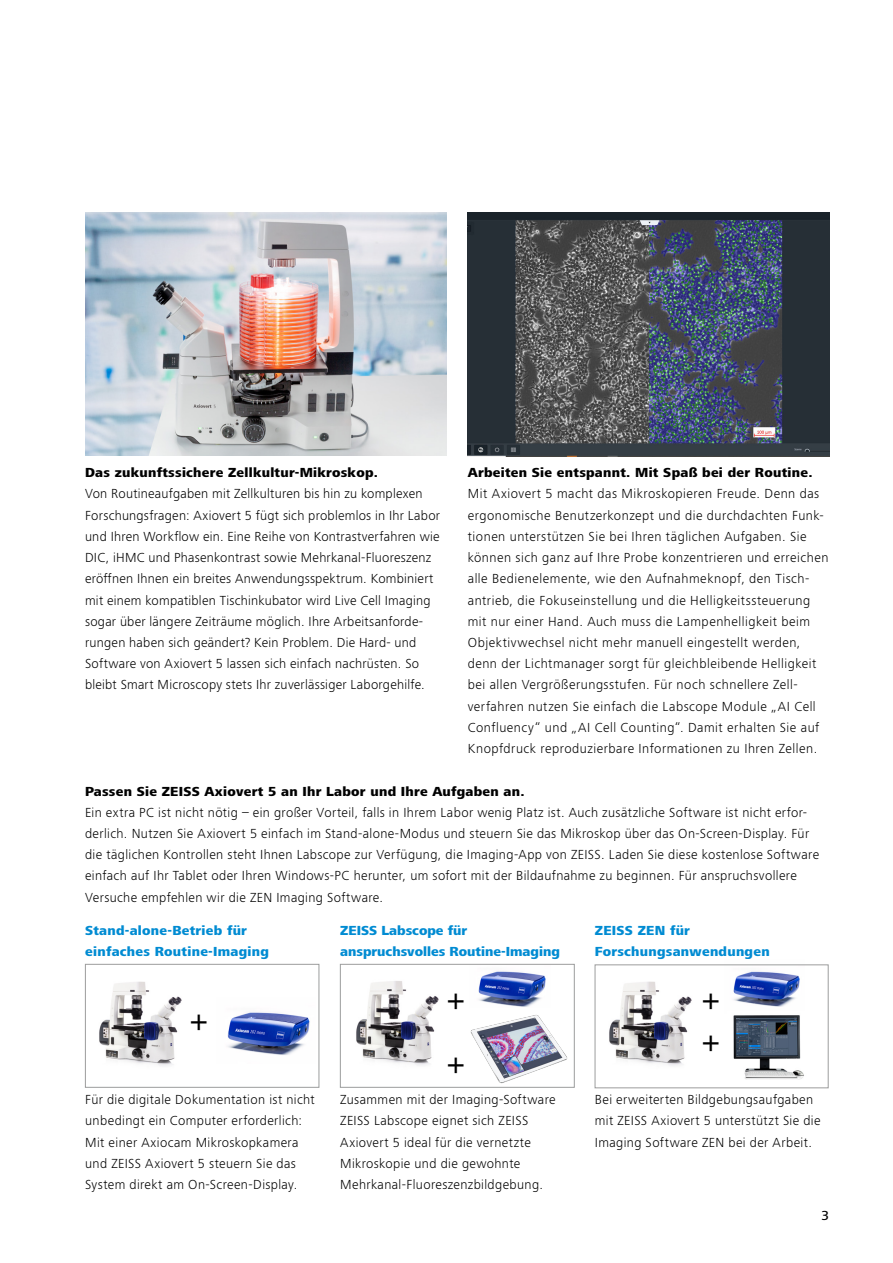
<style>
.page{position:relative;width:893px;height:1263px;background:#fff}
.page>*{position:absolute;margin:0;border:0;box-sizing:border-box;transform-origin:0 0}
.Caption_Light_Italic{font:15.45px "zeiss iconfont web";color:#000}
.Copy_Light{font:300 13.5px/21.3px "ZEISS Frutiger Next W1 G";letter-spacing:.03em;color:#000}
.Copy_Headline_bold{font:800 13.5px "ZEISS Frutiger Next W1 G";letter-spacing:.02em;color:#000}
.Copy_Headline_bold-2{font:800 13.5px/21px "ZEISS Frutiger Next W1 G";letter-spacing:.02em;color:#008bd2}
.Copy_Headline_bold-3{font:800 13.5px/21px "ZEISS Frutiger Next W1 G";color:#008bd2}
.t1{font:500 13.5px "ZEISS Frutiger Next W1 G";color:#000}
</style>
<div class="page">
<div style="left:85px;top:964px;width:234px;height:123px;border:1px solid #9c9d9d"></div>
<img style="left:99px;top:981px;width:83px;height:85px">
<img style="left:227px;top:1012px;width:83px;height:43px">
<div style="left:340px;top:964px;width:234px;height:123px;border:1px solid #9c9d9d"></div>
<img style="left:356px;top:981px;width:83px;height:85px">
<img style="left:469px;top:965px;width:81px;height:42px">
<img style="left:470px;top:1015px;width:98px;height:69px">
<img style="left:597px;top:981px;width:100px;height:108px">
<img style="left:724px;top:964px;width:81px;height:43px">
<div style="left:595px;top:965px;width:233px;height:123px;border:1px solid #9c9d9d"></div>
<img style="left:733px;top:1015px;width:71px;height:64px">
<img style="left:85px;top:213px;width:361px;height:243px">
<img style="left:649px;top:213px;width:180px;height:244px">
<img style="left:468px;top:213px;width:181px;height:244px">
<p class="Copy_Headline_bold" style="left:85px;top:463px;width:295px">Das zukunftssichere Zellkultur-Mikroskop.</p>
<p class="Copy_Light" style="left:85px;top:482px;width:357px">Von Routineaufgaben mit Zellkulturen bis hin zu komplexen Forschungsfragen: Axiovert 5 fügt sich problemlos in Ihr Labor und Ihren Workflow ein. Eine Reihe von Kontrastverfahren wie DIC, iHMC und Phasenkontrast sowie Mehrkanal-Fluoreszenz eröffnen Ihnen ein breites Anwendungsspektrum. Kombiniert mit einem kompatiblen Tischinkubator wird Live Cell Imaging sogar über längere Zeiträume möglich. Ihre Arbeitsanforde&shy;rungen haben sich geändert? Kein Problem. Die Hard- und Software von Axiovert 5 lassen sich einfach nachrüsten. So bleibt Smart Microscopy stets Ihr zuverlässiger Laborgehilfe.</p>
<p class="Copy_Headline_bold" style="left:468px;top:463px;width:346px">Arbeiten Sie entspannt. Mit Spaß bei der Routine.</p>
<p class="Copy_Light" style="left:468px;top:482px;width:362px">Mit Axiovert 5 macht das Mikroskopieren Freude. Denn das ergonomische Benutzerkonzept und die durchdachten Funk&shy;tionen unterstützen Sie bei Ihren täglichen Aufgaben. Sie können sich ganz auf Ihre Probe konzentrieren und erreichen alle Bedienelemente, wie den Aufnahmeknopf, den Tisch&shy;antrieb, die Fokuseinstellung und die Helligkeitssteuerung mit nur einer Hand. Auch muss die Lampenhelligkeit beim Objektivwechsel nicht mehr manuell eingestellt werden, denn der Lichtmanager sorgt für gleichbleibende Helligkeit bei allen Vergrößerungsstufen. Für noch schnellere Zell&shy;verfahren nutzen Sie einfach die Labscope Module „AI Cell Confluency“ und „AI Cell Counting“. Damit erhalten Sie auf Knopfdruck reproduzierbare Informationen zu Ihren Zellen.</p>
<p class="Copy_Headline_bold" style="left:85px;top:781px;width:441px">Passen Sie ZEISS Axiovert 5 an Ihr Labor und Ihre Aufgaben an.</p>
<p class="Copy_Light" style="left:85px;top:801px;width:736px">Ein extra PC ist nicht nötig – ein großer Vorteil, falls in Ihrem Labor wenig Platz ist. Auch zusätzliche Software ist nicht erfor&shy;derlich. Nutzen Sie Axiovert 5 einfach im Stand-alone-Modus und steuern Sie das Mikroskop über das On-Screen-Display. Für die täglichen Kontrollen steht Ihnen Labscope zur Verfügung, die Imaging-App von ZEISS. Laden Sie diese kostenlose Software einfach auf Ihr Tablet oder Ihren Windows-PC herunter, um sofort mit der Bildaufnahme zu beginnen. Für anspruchsvollere Versuche empfehlen wir die ZEN Imaging Software.</p>
<p class="Copy_Headline_bold-2" style="left:85px;top:919px;width:185px">Stand-alone-Betrieb für einfaches Routine-Imaging</p>
<p class="Caption_Light_Italic" style="left:191px;top:1014px;width:17px">V</p>
<p class="Copy_Light" style="left:85px;top:1088px;width:231px">Für die digitale Dokumentation ist nicht unbedingt ein Computer erforderlich:<br>Mit einer Axiocam Mikroskopkamera und ZEISS Axiovert 5 steuern Sie das System direkt am On-Screen-Display.</p>
<p class="Copy_Headline_bold-3" style="left:340px;top:919px;width:221px">ZEISS Labscope für anspruchsvolles Routine-Imaging</p>
<p class="Caption_Light_Italic" style="left:448px;top:993px;width:17px">V</p>
<p class="Caption_Light_Italic" style="left:448px;top:1057px;width:17px">V</p>
<p class="Copy_Light" style="left:340px;top:1088px;width:217px">Zusammen mit der Imaging-Software ZEISS Labscope eignet sich ZEISS Axiovert 5 ideal für die vernetzte Mikroskopie und die gewohnte Mehrkanal-Fluoreszenzbildgebung.</p>
<p class="Copy_Headline_bold-2" style="left:595px;top:919px;width:176px">ZEISS ZEN für<br>Forschungsanwendungen</p>
<p class="Caption_Light_Italic" style="left:703px;top:993px;width:17px">V</p>
<p class="Caption_Light_Italic" style="left:703px;top:1035px;width:17px">V</p>
<p class="Copy_Light" style="left:595px;top:1088px;width:227px">Bei erweiterten Bildgebungsaufgaben mit ZEISS Axiovert 5 unterstützt Sie die<br>Imaging Software ZEN bei der Arbeit.</p>
<p class="t1" style="left:822px;top:1206px;width:9px">3</p>
</div>
